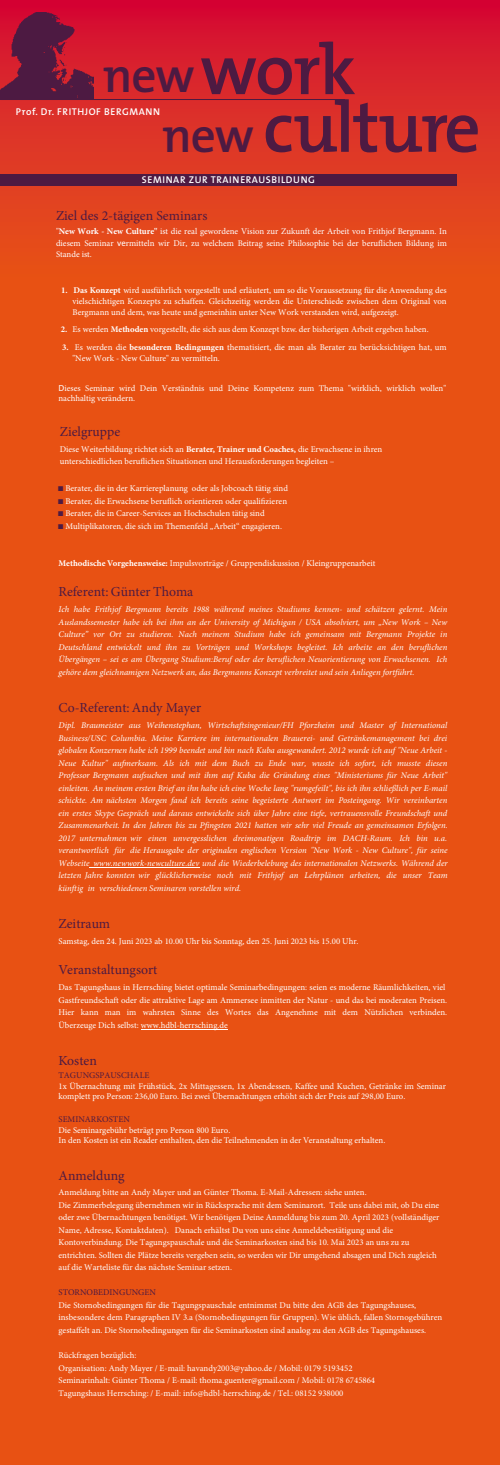
<style>
.page{position:relative;width:500px;height:1465px;background:#fff}
.page>*{position:absolute;margin:0;border:0;box-sizing:border-box;transform-origin:0 0}
.t1{font:600 71.88px/57.7px "The Mix";letter-spacing:-.02em;color:#4d1a42}
.t2{font:13.75px "Minion Pro";color:#4d1a42}
.t3{font:600 9.88px "The Mix";letter-spacing:.06em;color:#fff}
.t4{font:8.75px/12.5px "Minion Pro";color:#fff}
.t5{font:italic 8.75px/12.5px "Minion Pro";color:#fff;text-align:justify}
.t6{font:8.75px "Minion Pro";color:#4d1a42}
.t7{font:8.75px "Minion Pro";color:#4c1942}
.s1{font-size:49.38px}
.s2{font-weight:700}
.s3{font-family:"The Mix"}
.s4{color:#4d1a42}
</style>
<div class="page">
<div style="left:0;top:255px;width:500px;height:1209px;background:#e85113"></div>
<div style="left:0;top:0;width:500px;height:276px;background:linear-gradient(to bottom,#d40c35,#e75618)"></div>
<img style="left:0;top:8px;width:93px;height:91px">
<hr style="left:0;top:99px;width:345px;height:1px;background:#4d1a42">
<hr style="left:141px;top:1029px;width:87px;height:1px;background:#fff">
<hr style="left:90px;top:867px;width:57px;height:1px;background:#fff">
<hr style="left:147px;top:867px;width:52px;height:1px;background:#fff">
<div style="left:0;top:174px;width:457px;height:12px;background:#4d1a42"></div>
<h1 class="t1" style="left:162px;top:39px;width:320px;text-indent:-59px"><span class="s1">new</span>work<br><span class="s1">new</span> culture</h1>
<p class="t3" style="left:16px;top:103px;width:146px">Prof. Dr. FRITHJOF BERGMANN</p>
<p class="t3" style="left:142px;top:172px;width:82px">SEMINAR zur Trainera</p>
<p class="t3" style="left:258px;top:172px;width:50px">usbi ldung</p>
<h2 class="t2" style="left:56px;top:206px;width:153px">Ziel des 2-tägigen Seminars</h2>
<p class="t4" style="left:56px;top:226px;width:392px;line-height:11.2px;text-align:justify">"<span class="s2">New Work - New Culture"</span> ist die real gewordene Vision zur Zukunft der Arbeit von Frithjof Bergmann. In diesem Seminar <span class="s3">ve</span>rmitteln wir Dir, zu welchem Beitrag seine Philosophie bei der beruflichen Bildung im Stande ist.</p>
<p class="t4" style="left:73px;top:284px;width:376px;line-height:11.2px;text-align:justify;text-indent:-11px"><span class="s2">1. Das Konzept</span> wird ausführlich vorgestellt und erläutert, um so die Voraussetzung für die Anwendung des vielschichtigen Konzepts zu schaffen. Gleichzeitig werden die Unterschiede zwischen dem Original von Bergmann und dem, was heute und gemeinhin unter New Work verstanden wird, aufgezeigt.</p>
<p class="t4" style="left:61px;top:323px;width:369px"><span class="s2">2.</span> Es werden <span class="s2">Methoden</span> vorgestellt, die sich aus dem Konzept bzw. der bisherigen Arbeit ergeben haben.</p>
<p class="t4" style="left:73px;top:341px;width:376px;line-height:11.2px;text-indent:-10px"><span class="s2">3.</span> Es werden die <span class="s2">besonderen Bedingungen</span> thematisiert, die man als Berater zu berücksichtigen hat, um "New Work - New Culture" zu vermitteln.</p>
<p class="t4" style="left:58px;top:382px;width:389px;line-height:10.4px"><span class="s3">D</span>ieses Seminar wird Dein Verständnis und Deine Kompetenz zum Thema "wirklich, wirklich wollen" nachhaltig verändern.</p>
<h2 class="t2" style="left:60px;top:422px;width:62px">Zielgruppe</h2>
<p class="t4" style="left:60px;top:443px;width:324px">Diese Weiterbildung richtet sich an <span class="s2">Berater, Trainer und Coaches,</span> die Erwachsene in ihren unterschiedlichen beruflichen Situationen und Herausforderungen begleiten –</p>
<p class="t4" style="left:58px;top:482px;width:231px"><span class="s4">■</span> Berater, die in der Karriereplanung oder als Jobcoach tätig sind</p>
<p class="t4" style="left:58px;top:495px;width:230px"><span class="s4">■</span> Berater, die Erwachsene beruflich orientieren oder qualifizieren</p>
<p class="t4" style="left:58px;top:507px;width:208px"><span class="s4">■</span> Berater, die in Career-Services an Hochschulen tätig sind</p>
<p class="t4" style="left:58px;top:520px;width:225px"><span class="s4">■</span> Multiplikatoren, die sich im Themenfeld „Arbeit“ engagieren.</p>
<p class="t4" style="left:59px;top:556px;width:318px"><span class="s2">Methodische Vorgehensweise:</span> Impulsvorträge / Gruppendiskussion / Kleingruppenarbeit</p>
<h2 class="t2" style="left:59px;top:582px;width:136px">Referent: Günter Thoma</h2>
<p class="t5" style="left:59px;top:603px;width:390px">Ich habe Frithjof Bergmann bereits 1988 während meines Studiums kennen- und schätzen gelernt. Mein Auslandssemester habe ich bei ihm an der University of Michigan / USA absolviert, um „New Work – New Culture” vor Ort zu studieren. Nach meinem Studium habe ich gemeinsam mit Bergmann Projekte in Deutschland entwickelt und ihn zu Vorträgen und Workshops begleitet. Ich arbeite an den beruflichen Übergängen – sei es am Übergang Studium:Beruf oder der beruflichen Neuorientierung von Erwachsenen. Ich gehöre dem gleichnamigen Netzwerk an, das Bergmanns Konzept verbreitet und sein Anliegen fortführt.</p>
<h2 class="t2" style="left:59px;top:698px;width:144px">Co-Referent: Andy Mayer</h2>
<p class="t5" style="left:59px;top:719px;width:391px">Dipl. Braumeister aus Weihenstephan, Wirtschaftsingenieur/FH Pforzheim und Master of International Business/USC Columbia. Meine Karriere im internationalen Brauerei- und Getränkemanagement bei drei globalen Konzernen habe ich 1999 beendet und bin nach Kuba ausgewandert. 2012 wurde ich auf "Neue Arbeit - Neue Kultur" aufmerksam. Als ich mit dem Buch zu Ende war, wusste ich sofort, ich musste diesen Professor Bergmann aufsuchen und mit ihm auf Kuba die Gründung eines "Ministeriums für Neue Arbeit" einleiten. An meinem ersten Brief an ihn habe ich eine Woche lang "rumgefeilt", bis ich ihn schließlich per E-mail schickte. Am nächsten Morgen fand ich bereits seine begeisterte Antwort im Posteingang. Wir vereinbarten ein erstes Skype Gespräch und daraus entwickelte sich über Jahre eine tiefe, vertrauensvolle Freundschaft und Zusammenarbeit. In den Jahren bis zu Pfingsten 2021 hatten wir sehr viel Freude an gemeinsamen Erfolgen.<br>2017 unternahmen wir einen unvergesslichen dreimonatigen Roadtrip im DACH-Raum. Ich bin u.a. verantwortlich für die Herausgabe der originalen englischen Version "New Work - New Culture", für seine Webseite www.newwork-newculture.dev und die Wiederbelebung des internationalen Netzwerks. Während der letzten Jahre konnten wir glücklicherweise noch mit Frithjof an Lehrplänen arbeiten, die unser Team künftig in verschiedenen Seminaren vorstellen wird.</p>
<h2 class="t2" style="left:59px;top:914px;width:53px">Zeitraum</h2>
<p class="t4" style="left:59px;top:935px;width:302px">Samstag, den 24. Juni 2023 ab 10.00 Uhr bis Sonntag, den 25. Juni 2023 bis 15.00 Uhr.</p>
<h2 class="t2" style="left:59px;top:960px;width:100px">Veranstaltungsort</h2>
<p class="t4" style="left:59px;top:981px;width:390px">Das Tagungshaus in Herrsching bietet optimale Seminarbedingungen: seien es moderne Räumlichkeiten, viel Gastfreundschaft oder die attraktive Lage am Ammersee inmitten der Natur - und das bei moderaten Preisen.<br>Hier kann man im wahrsten Sinne des Wortes das Angenehme mit dem Nützlichen verbinden.<br>Überzeuge Dich selbst: www.hdbl-herrsching.de</p>
<h2 class="t2" style="left:59px;top:1051px;width:40px">Kosten</h2>
<p class="t6" style="left:59px;top:1069px;width:92px">TAGUNGSPAUSCHALE</p>
<p class="t4" style="left:59px;top:1080px;width:389px;line-height:10.5px">1x Übernachtung mit Frühstück, 2x Mittagessen, 1x Abendessen, Kaffee und Kuchen, Getränke im Seminar komplett pro Person: 236,00 Euro. Bei zwei Übernachtungen erhöht sich der Preis auf 298,00 Euro.</p>
<p class="t6" style="left:59px;top:1113px;width:73px">SEMINARKOSTEN</p>
<p class="t4" style="left:59px;top:1124px;width:328px;line-height:10.5px">Die Seminargebühr beträgt pro Person 800 Euro.<br>In den Kosten ist ein Reader enthalten, den die Teilnehmenden in der Veranstaltung erhalten.</p>
<h2 class="t2" style="left:59px;top:1166px;width:68px">Anmeldung</h2>
<p class="t4" style="left:59px;top:1186px;width:383px">Anmeldung bitte an Andy Mayer und an Günter Thoma. E-Mail-Adressen: siehe unten.<br>Die Zimmerbelegung übernehmen wir in Rücksprache mit dem Seminarort. Teile uns dabei mit, ob Du eine oder zwe Übernachtungen benötigst. Wir benötigen Deine Anmeldung bis zum 20. April 2023 (vollständiger Name, Adresse, Kontaktdaten). Danach erhältst Du von uns eine Anmeldebestätigung und die Kontoverbindung. Die Tagungspauschale und die Seminarkosten sind bis 10. Mai 2023 an uns zu zu entrichten. Sollten die Plätze bereits vergeben sein, so werden wir Dir umgehend absagen und Dich zugleich auf die Warteliste für das nächste Seminar setzen.</p>
<p class="t7" style="left:59px;top:1286px;width:99px">STORNOBEDINGUNGEN</p>
<p class="t4" style="left:59px;top:1298px;width:385px">Die Stornobedingungen für die Tagungspauschale entnimmst Du bitte den AGB des Tagungshauses, insbesondere dem Paragraphen IV 3.a (Stornobedingungen für Gruppen). Wie üblich, fallen Stornogebühren gestaffelt an. Die Stornobedingungen für die Seminarkosten sind analog zu den AGB des Tagungshauses.</p>
<p class="t4" style="left:59px;top:1348px;width:318px">Rückfragen bezüglich:<br>Organisation: Andy Mayer / E-mail: havandy2003@yahoo.de / Mobil: 0179 5193452<br>Seminarinhalt: Günter Thoma / E-mail: thoma.guenter@gmail.com / Mobil: 0178 6745864<br>Tagungshaus Herrsching: / E-mail: info@hdbl-herrsching.de / Tel.: 08152 938000</p>
</div>
